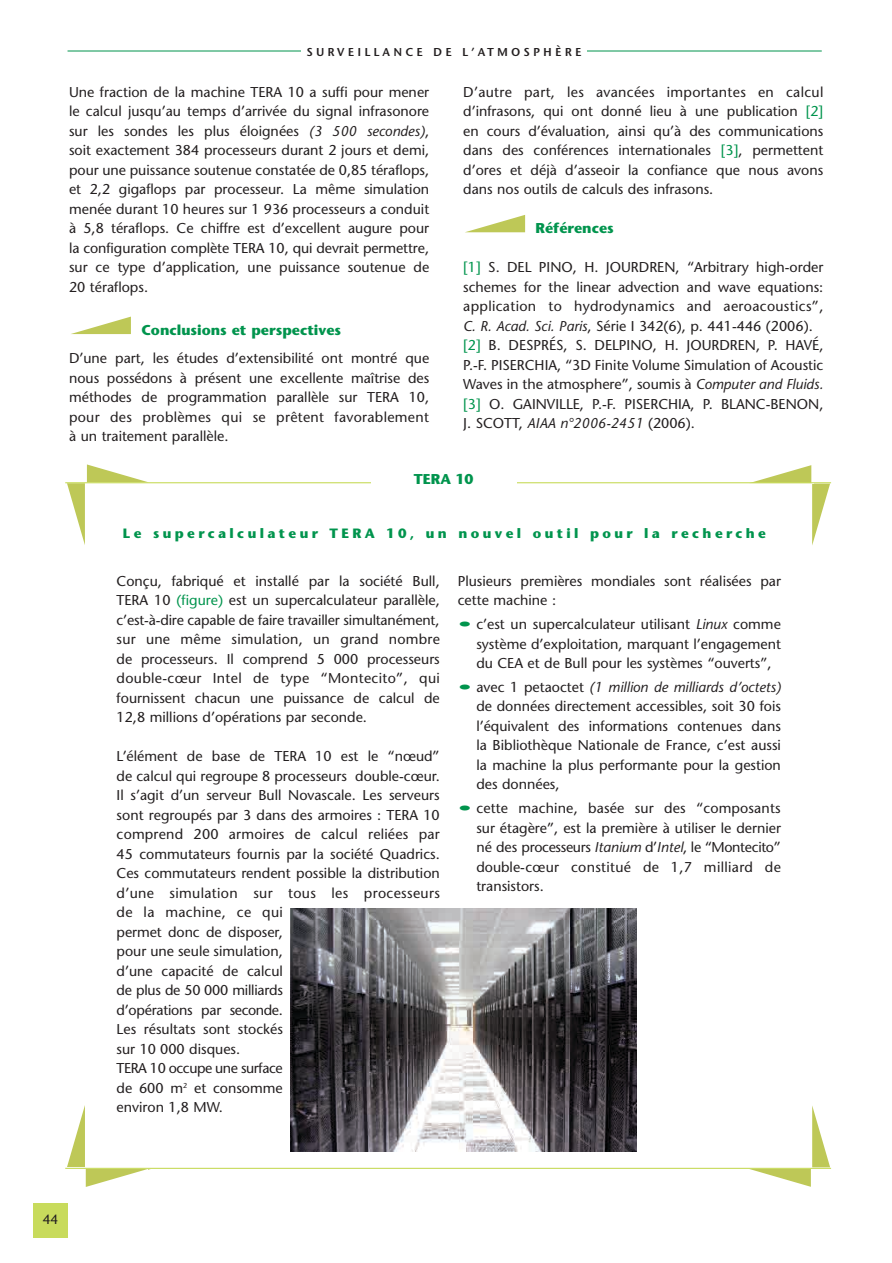
<style>
.page{position:relative;width:892px;height:1263px;background:#fff}
.page>*{position:absolute;margin:0;border:0;box-sizing:border-box;transform-origin:0 0}
.t1{font:14.25px/19.5px "Stone Sans";color:#231f20;text-align:justify}
.t2{font:700 14.25px "Stone Sans";color:#00944d}
.t3{font:700 13.5px "Stone Sans";letter-spacing:.25em;color:#00944d}
.t4{font:13.5px "Stone Sans";color:#231f20}
.t5{font:12px "Stone Sans Demi FO";letter-spacing:.27em;color:#231f20}
.s1{font-style:italic}
.s2{color:#00944d}
</style>
<div class="page">
<div style="left:33px;top:1203px;width:34px;height:34px;background:#c8db5c"></div>
<svg style="left:466px;top:215px;width:59px;height:17px"></svg>
<svg style="left:71px;top:317px;width:60px;height:17px"></svg>
<svg style="left:67px;top:464px;width:82px;height:81px"></svg>
<svg style="left:749px;top:465px;width:81px;height:80px"></svg>
<svg style="left:748px;top:1106px;width:82px;height:81px"></svg>
<svg style="left:67px;top:1105px;width:84px;height:82px"></svg>
<div style="left:115px;top:574px;width:667px;height:593px;background:#fff"></div>
<hr style="left:65px;top:482px;width:766px;height:1px;background:#c8db5c">
<hr style="left:65px;top:1168px;width:766px;height:1px;background:#c8db5c">
<img style="left:290px;top:908px;width:347px;height:243px">
<div style="left:110px;top:527px;width:669px;height:31px;background:#fff"></div>
<div style="left:371px;top:472px;width:145px;height:23px;background:#fff"></div>
<hr style="left:67px;top:51px;width:288px;height:1px;background:#00944d">
<hr style="left:537px;top:51px;width:284px;height:1px;background:#00944d">
<div style="left:301px;top:45px;width:285px;height:16px;background:#fff"></div>
<p class="t5" style="left:307px;top:47px;width:276px">SURVEILLANCE DE L’ATMOSPHÈRE</p>
<p class="t1" style="left:69px;top:84px;width:362px">Une fraction de la machine TERA 10 a suffi pour mener le calcul jusqu’au temps d’arrivée du signal infrasonore sur les sondes les plus éloignées <span class="s1">(3 500 secondes)</span>, soit exactement 384 processeurs durant 2 jours et demi, pour une puissance soutenue constatée de 0,85 téraflops, et 2,2 gigaflops par processeur. La même simulation menée durant 10 heures sur 1 936 processeurs a conduit à 5,8 téraflops. Ce chiffre est d’excellent augure pour la configuration complète TERA 10, qui devrait permettre, sur ce type d’application, une puissance soutenue de 20 téraflops.</p>
<p class="t2" style="left:141px;top:324px;width:201px">Conclusions et perspectives</p>
<p class="t1" style="left:69px;top:350px;width:362px">D’une part, les études d’extensibilité ont montré que nous possédons à présent une excellente maîtrise des méthodes de programmation parallèle sur TERA 10, pour des problèmes qui se prêtent favorablement à un traitement parallèle.</p>
<p class="t1" style="left:463px;top:83px;width:362px">D’autre part, les avancées importantes en calcul d’infrasons, qui ont donné lieu à une publication <span class="s2">[2] </span>en cours d’évaluation, ainsi qu’à des communications dans des conférences internationales <span class="s2">[3]</span>, permettent d’ores et déjà d’asseoir la confiance que nous avons dans nos outils de calculs des infrasons.</p>
<p class="t2" style="left:535px;top:223px;width:80px">Références</p>
<p class="t1" style="left:463px;top:259px;width:361px;text-align:left"><span class="s2">[1]</span> S. DEL PINO, H. JOURDREN, “Arbitrary high-order schemes for the linear advection and wave equations: application to hydrodynamics and aeroacoustics”, <span class="s1">C. R. Acad. Sci. Paris</span>, Série I 342(6), p. 441-446 (2006). <span class="s2">[2]</span> B. DESPRÉS, S. DELPINO, H. JOURDREN, P. HAVÉ, P.-F. PISERCHIA, “3D Finite Volume Simulation of Acoustic Waves in the atmosphere”, soumis à <span class="s1">Computer and Fluids. </span><span class="s2">[3]</span> O. GAINVILLE, P.-F. PISERCHIA, P. BLANC-BENON, J. SCOTT, <span class="s1">AIAA n°2006-2451</span> (2006).</p>
<p class="t2" style="left:414px;top:473px;width:61px">TERA 10</p>
<p class="t3" style="left:123px;top:528px;width:644px">Le supercalculateur TERA 10, un nouvel outil pour la recherche</p>
<p class="t1" style="left:117px;top:572px;width:325px">Conçu, fabriqué et installé par la société Bull, TERA 10 <span class="s2">(figure)</span> est un supercalculateur parallèle, c’est-à-dire capable de faire travailler simultanément, sur une même simulation, un grand nombre de processeurs. Il comprend 5 000 processeurs double-cœur Intel de type “Montecito”, qui fournissent chacun une puissance de calcul de 12,8 millions d’opérations par seconde.</p>
<p class="t1" style="left:117px;top:748px;width:325px;text-align:left">L’élément de base de TERA 10 est le “nœud” de calcul qui regroupe 8 processeurs double-cœur.<br>Il s’agit d’un serveur Bull Novascale. Les serveurs sont regroupés par 3 dans des armoires : TERA 10 comprend 200 armoires de calcul reliées par 45 commutateurs fournis par la société Quadrics.<br>Ces commutateurs rendent possible la distribution d’une simulation sur tous les processeurs de la machine, ce qui<br>permet donc de disposer,<br>pour une seule simulation,<br>d’une capacité de calcul<br>de plus de 50 000 milliards<br>d’opérations par seconde.<br>Les résultats sont stockés<br>sur 10 000 disques.<br>TERA 10 occupe une surface<br>de 600 m<sup>2</sup> et consomme<br>environ 1,8 MW.</p>
<p class="t1" style="left:458px;top:572px;width:325px">Plusieurs premières mondiales sont réalisées par cette machine :</p>
<p class="t1" style="left:476px;top:616px;width:306px;text-indent:-19px"><span class="s2">•</span> c’est un supercalculateur utilisant <span class="s1">Linux</span> comme système d’exploitation, marquant l’engagement du CEA et de Bull pour les systèmes “ouverts”,</p>
<p class="t1" style="left:476px;top:678px;width:306px;text-indent:-19px"><span class="s2">•</span> avec 1 petaoctet <span class="s1">(1 million de milliards d’octets) </span>de données directement accessibles, soit 30 fois l’équivalent des informations contenues dans la Bibliothèque Nationale de France, c’est aussi la machine la plus performante pour la gestion des données,</p>
<p class="t1" style="left:476px;top:800px;width:306px;text-indent:-19px"><span class="s2">•</span> cette machine, basée sur des “composants sur étagère”, est la première à utiliser le dernier né des processeurs <span class="s1">Itanium</span> d’<span class="s1">Intel</span>, le “Montecito” double-cœur constitué de 1,7 milliard de transistors.</p>
<p class="t4" style="left:43px;top:1213px;width:17px">44</p>
</div>
